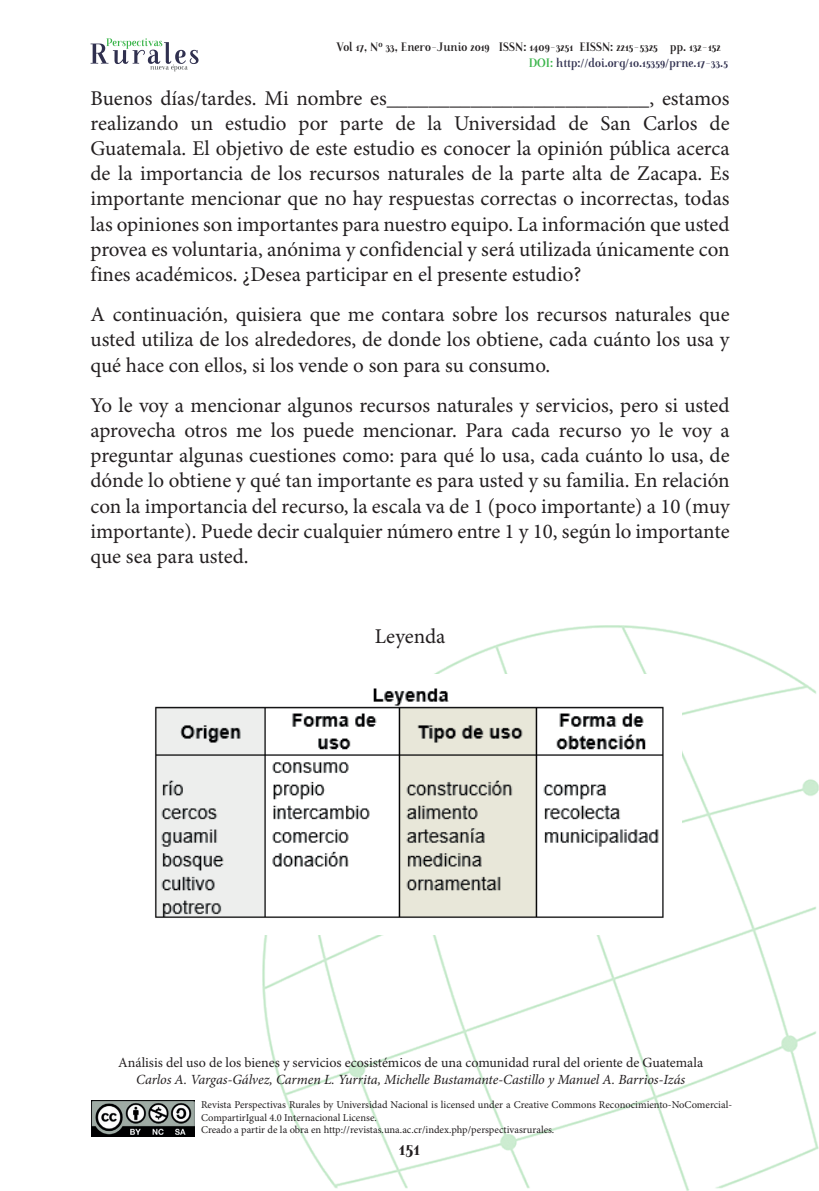
<style>
.page{position:relative;width:819px;height:1191px;background:#fff}
.page>*{position:absolute;margin:0;border:0;box-sizing:border-box;transform-origin:0 0}
.t1{font:21px/25.2px "Minion Pro";color:#231f20;text-align:justify}
.t2{font:21px "Farewell Angelina Sample";color:#231f20}
.t3{font:14px "Minion Pro";color:#231f20}
.t4{font:italic 14px "Minion Pro";letter-spacing:-.005em;color:#231f20}
.t5{font:12.25px/16.6px "Farewell Angelina Sample";color:#231f20}
.t6{font:10.5px/12.6px "Minion Pro";color:#231f20}
.s1{color:#3ab54a}
.s2{color:#30304f}
.s3{font-family:"Minion Pro";color:#30304f}
</style>
<div class="page">
<img style="left:262px;top:625px;width:557px;height:565px">
<svg style="left:91px;top:38px;width:107px;height:33px"></svg>
<img style="left:92px;top:1100px;width:103px;height:36px">
<img style="left:155px;top:674px;width:526px;height:260px">
<p class="t5" style="left:528px;top:39px;width:201px;text-indent:-192px">Vol 17, N<sup>o</sup> 33, Enero-Junio 2019 ISSN: 1409-3251 EISSN: 2215-5325 pp. 132-152<br><span class="s1">DOI:</span> <span class="s2">http:</span><span class="s3">//</span><span class="s2">doi.org</span><span class="s3">/</span><span class="s2">10.15359</span><span class="s3">/</span><span class="s2">prne.17-33.5</span></p>
<p class="t1" style="left:91px;top:86px;width:640px">Buenos días/tardes. Mi nombre es_________________________, estamos realizando un estudio por parte de la Universidad de San Carlos de Guatemala. El objetivo de este estudio es conocer la opinión pública acerca de la importancia de los recursos naturales de la parte alta de Zacapa. Es importante mencionar que no hay respuestas correctas o incorrectas, todas las opiniones son importantes para nuestro equipo. La información que usted provea es voluntaria, anónima y confidencial y será utilizada únicamente con fines académicos. ¿Desea participar en el presente estudio?</p>
<p class="t1" style="left:91px;top:303px;width:640px">A continuación, quisiera que me contara sobre los recursos naturales que usted utiliza de los alrededores, de donde los obtiene, cada cuánto los usa y qué hace con ellos, si los vende o son para su consumo.</p>
<p class="t1" style="left:91px;top:393px;width:640px">Yo le voy a mencionar algunos recursos naturales y servicios, pero si usted aprovecha otros me los puede mencionar. Para cada recurso yo le voy a preguntar algunas cuestiones como: para qué lo usa, cada cuánto lo usa, de dónde lo obtiene y qué tan importante es para usted y su familia. En relación con la importancia del recurso, la escala va de 1 (poco importante) a 10 (muy importante). Puede decir cualquier número entre 1 y 10, según lo importante que sea para usted.</p>
<p class="t1" style="left:375px;top:624px;width:72px">Leyenda</p>
<p class="t3" style="left:118px;top:1054px;width:586px">Análisis del uso de los bienes y servicios ecosistémicos de una comunidad rural del oriente de Guatemala</p>
<p class="t4" style="left:136px;top:1070px;width:550px">Carlos A. Vargas-Gálvez, Carmen L. Yurrita, Michelle Bustamante-Castillo y Manuel A. Barrios-Izás</p>
<p class="t6" style="left:201px;top:1098px;width:532px">Revista Perspectivas Rurales by Universidad Nacional is licensed under a Creative Commons Reconocimiento-NoComercial-<br>CompartirIgual 4.0 Internacional License.<br>Creado a partir de la obra en http://revistas.una.ac.cr/index.php/perspectivasrurales.</p>
<p class="t2" style="left:399px;top:1137px;width:23px">151</p>
</div>
